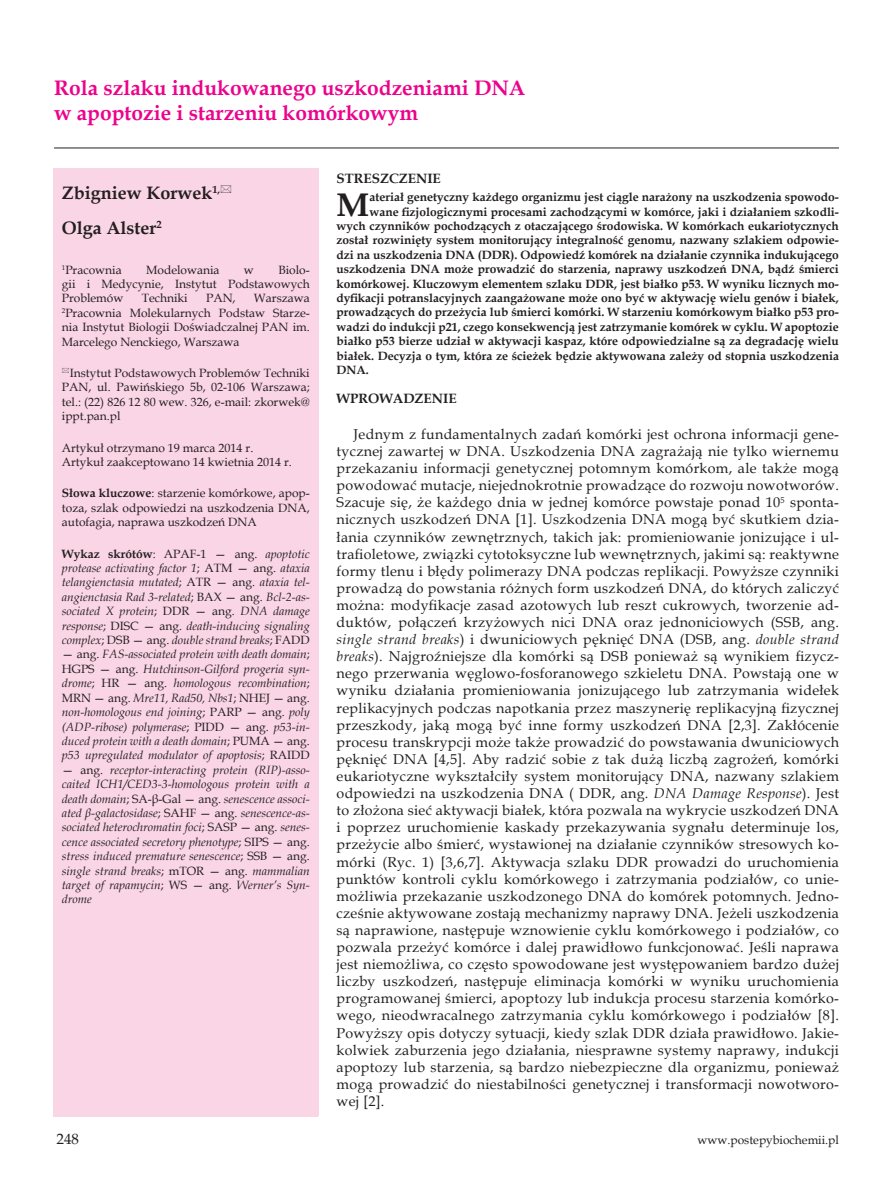
<style>
.page{position:relative;width:893px;height:1191px;background:#fff}
.page>*{position:absolute;margin:0;border:0;box-sizing:border-box;transform-origin:0 0}
.t1{font:700 32.7px "Book Antiqua";color:#231f20}
.t2{font:700 21px/25.2px "Book Antiqua";color:#ed028c}
.t3{font:700 18px/34.2px "Book Antiqua";color:#231f20}
.t4{font:15px "Book Antiqua";color:#231f20}
.t5{font:14.25px/17.1px "Book Antiqua";letter-spacing:.02em;color:#231f20;text-align:justify}
.t6{font:700 13.5px "Book Antiqua";color:#231f20}
.t7{font:italic 12px/14.4px "Book Antiqua";color:#231f20;text-align:justify}
.t8{font:700 12px "Book Antiqua";color:#231f20}
.t9{font:12px/14.4px "Book Antiqua";color:#231f20;text-align:justify}
.s1{font-weight:700}
.s2{font-weight:700;font-style:normal}
.s3{font-style:normal}
.s4{font-style:italic}
</style>
<div class="page">
<hr style="left:54px;top:148px;width:785px;height:1px;background:#231f20">
<div style="left:53px;top:168px;width:265px;height:948px;background:#fad5e5"></div>
<h2 class="t2" style="left:54px;top:75px;width:473px">Rola szlaku indukowanego uszkodzeniami DNA w apoptozie i starzeniu komórkowym</h2>
<p class="t3" style="left:62px;top:176px;width:160px">Zbigniew Korwek<sup>1,<br></sup>Olga Alster<sup>2</sup></p>
<p class="t9" style="left:62px;top:262px;width:61px"><sup>1</sup>Pracownia</p>
<p class="t9" style="left:146px;top:262px;width:75px">Modelowania</p>
<p class="t9" style="left:244px;top:262px;width:12px">w</p>
<p class="t9" style="left:62px;top:262px;width:249px;text-indent:216px">Biolo&shy;gii i Medycynie, Instytut Podstawowych Problemów</p>
<p class="t9" style="left:142px;top:291px;width:48px">Techniki</p>
<p class="t9" style="left:206px;top:291px;width:31px">PAN,</p>
<p class="t9" style="left:62px;top:291px;width:249px;text-indent:192px">Warszawa <sup>2</sup>Pracownia Molekularnych Podstaw Starze&shy;nia Instytut Biologii Doświadczalnej PAN im.<br>Marcelego Nenckiego, Warszawa</p>
<p class="t9" style="left:62px;top:365px;width:249px;text-indent:8px">Instytut Podstawowych Problemów Techniki PAN, ul. Pawińskiego 5b, 02-106 Warszawa; tel.: (22) 826 12 80 wew. 326, e-mail: zkorwek@ ippt.pan.pl</p>
<p class="t9" style="left:62px;top:440px;width:232px">Artykuł otrzymano 19 marca 2014 r.<br>Artykuł zaakceptowano 14 kwietnia 2014 r.</p>
<p class="t9" style="left:62px;top:486px;width:249px"><span class="s1">Słowa kluczowe</span>: starzenie komórkowe, apop&shy;toza, szlak odpowiedzi na uszkodzenia DNA, autofagia, naprawa uszkodzeń DNA</p>
<p class="t7" style="left:62px;top:546px;width:249px"><span class="s2">Wykaz skrótów</span><span class="s3">: APAF-1 — ang.</span> apoptotic protease activating factor 1<span class="s3">; ATM — ang.</span> ataxia telangienctasia mutated<span class="s3">; ATR — ang.</span> ataxia tel&shy;angienctasia Rad 3-related<span class="s3">; BAX — ang.</span> Bcl-2-as&shy;sociated X protein<span class="s3">; DDR — ang.</span> DNA damage response<span class="s3">; DISC — ang.</span> death-inducing signaling complex<span class="s3">; DSB — ang.</span> double strand breaks<span class="s3">; FADD</span></p>
<p class="t7" style="left:62px;top:647px;width:249px"><span class="s3">— ang.</span> FAS-associated protein with death domain<span class="s3">; HGPS — ang.</span> Hutchinson-Gilford progeria syn&shy;drome<span class="s3">; HR — ang.</span> homologous recombination<span class="s3">; MRN — ang.</span> Mre11, Rad50, Nbs1<span class="s3">; NHEJ — ang. </span>non-homologous end joining<span class="s3">; PARP — ang.</span> poly (ADP-ribose) polymerase<span class="s3">; PIDD — ang.</span> p53-in&shy;duced protein with a death domain<span class="s3">; PUMA — ang. </span>p53 upregulated modulator of apoptosis<span class="s3">; RAIDD</span></p>
<p class="t7" style="left:62px;top:762px;width:249px"><span class="s3">— ang.</span> receptor-interacting protein (RIP)-asso&shy;caited ICH1/CED3-3-homologous protein with a death domain<span class="s3">; SA-β-Gal — ang.</span> senescence associ&shy;ated β-galactosidase<span class="s3">; SAHF — ang.</span> senescence-as&shy;sociated heterochromatin foci<span class="s3">; SASP — ang.</span> senes&shy;cence associated secretory phenotype<span class="s3">; SIPS — ang. </span>stress induced premature senescence<span class="s3">; SSB — ang. </span>single strand breaks<span class="s3">; mTOR — ang.</span> mammalian target of rapamycin<span class="s3">; WS — ang.</span> Werner’s Syn&shy;drome</p>
<p class="t6" style="left:337px;top:169px;width:106px">STRESZCZENIE</p>
<h1 class="t1" style="left:337px;top:182px;width:34px">M</h1>
<p class="t8" style="left:369px;top:189px;width:471px">ateriał genetyczny każdego organizmu jest ciągle narażony na uszkodzenia spowodo-</p>
<p class="t8" style="left:369px;top:203px;width:471px">wane fizjologicznymi procesami zachodzącymi w komórce, jaki i działaniem szkodli-</p>
<p class="t8" style="left:337px;top:218px;width:504px">wych czynników pochodzących z otaczającego środowiska. W komórkach eukariotycznych</p>
<p class="t8" style="left:337px;top:232px;width:504px">został rozwinięty system monitorujący integralność genomu, nazwany szlakiem odpowie-</p>
<p class="t8" style="left:337px;top:247px;width:504px">dzi na uszkodzenia DNA (DDR). Odpowiedź komórek na działanie czynnika indukującego</p>
<p class="t8" style="left:337px;top:261px;width:504px">uszkodzenia DNA może prowadzić do starzenia, naprawy uszkodzeń DNA, bądź śmierci</p>
<p class="t8" style="left:337px;top:275px;width:504px">komórkowej. Kluczowym elementem szlaku DDR, jest białko p53. W wyniku licznych mo-</p>
<p class="t8" style="left:337px;top:290px;width:504px">dyfikacji potranslacyjnych zaangażowane może ono być w aktywację wielu genów i białek,</p>
<p class="t8" style="left:337px;top:304px;width:504px">prowadzących do przeżycia lub śmierci komórki. W starzeniu komórkowym białko p53 pro-</p>
<p class="t8" style="left:337px;top:319px;width:504px">wadzi do indukcji p21, czego konsekwencją jest zatrzymanie komórek w cyklu. W apoptozie</p>
<p class="t8" style="left:337px;top:333px;width:504px">białko p53 bierze udział w aktywacji kaspaz, które odpowiedzialne są za degradację wielu</p>
<p class="t8" style="left:337px;top:347px;width:504px">białek. Decyzja o tym, która ze ścieżek będzie aktywowana zależy od stopnia uszkodzenia</p>
<p class="t8" style="left:337px;top:362px;width:34px">DNA.</p>
<p class="t6" style="left:337px;top:389px;width:121px">WPROWADZENIE</p>
<p class="t5" style="left:337px;top:425px;width:504px;text-indent:17px">Jednym z fundamentalnych zadań komórki jest ochrona informacji gene&shy;tycznej zawartej w DNA. Uszkodzenia DNA zagrażają nie tylko wiernemu przekazaniu informacji genetycznej potomnym komórkom, ale także mogą powodować mutacje, niejednokrotnie prowadzące do rozwoju nowotworów.<br>Szacuje się, że każdego dnia w jednej komórce powstaje ponad 10<sup>5</sup> sponta&shy;nicznych uszkodzeń DNA [1]. Uszkodzenia DNA mogą być skutkiem dzia&shy;łania czynników zewnętrznych, takich jak: promieniowanie jonizujące i ul&shy;trafioletowe, związki cytotoksyczne lub wewnętrznych, jakimi są: reaktywne formy tlenu i błędy polimerazy DNA podczas replikacji. Powyższe czynniki prowadzą do powstania różnych form uszkodzeń DNA, do których zaliczyć można: modyfikacje zasad azotowych lub reszt cukrowych, tworzenie ad&shy;duktów, połączeń krzyżowych nici DNA oraz jednoniciowych (SSB, ang. <span class="s4">single strand breaks</span>) i dwuniciowych pęknięć DNA (DSB, ang. <span class="s4">double strand breaks</span>). Najgroźniejsze dla komórki są DSB ponieważ są wynikiem fizycz&shy;nego przerwania węglowo-fosforanowego szkieletu DNA. Powstają one w wyniku działania promieniowania jonizującego lub zatrzymania widełek replikacyjnych podczas napotkania przez maszynerię replikacyjną fizycznej przeszkody, jaką mogą być inne formy uszkodzeń DNA [2,3]. Zakłócenie procesu transkrypcji może także prowadzić do powstawania dwuniciowych pęknięć DNA [4,5]. Aby radzić sobie z tak dużą liczbą zagrożeń, komórki eukariotyczne wykształciły system monitorujący DNA, nazwany szlakiem odpowiedzi na uszkodzenia DNA ( DDR, ang. <span class="s4">DNA Damage Response</span>). Jest to złożona sieć aktywacji białek, która pozwala na wykrycie uszkodzeń DNA i poprzez uruchomienie kaskady przekazywania sygnału determinuje los, przeżycie albo śmierć, wystawionej na działanie czynników stresowych ko&shy;mórki (Ryc. 1) [3,6,7]. Aktywacja szlaku DDR prowadzi do uruchomienia punktów kontroli cyklu komórkowego i zatrzymania podziałów, co unie&shy;możliwia przekazanie uszkodzonego DNA do komórek potomnych. Jedno&shy;cześnie aktywowane zostają mechanizmy naprawy DNA. Jeżeli uszkodzenia są naprawione, następuje wznowienie cyklu komórkowego i podziałów, co pozwala przeżyć komórce i dalej prawidłowo funkcjonować. Jeśli naprawa jest niemożliwa, co często spowodowane jest występowaniem bardzo dużej liczby uszkodzeń, następuje eliminacja komórki w wyniku uruchomienia programowanej śmierci, apoptozy lub indukcja procesu starzenia komórko&shy;wego, nieodwracalnego zatrzymania cyklu komórkowego i podziałów [8].<br>Powyższy opis dotyczy sytuacji, kiedy szlak DDR działa prawidłowo. Jakie&shy;kolwiek zaburzenia jego działania, niesprawne systemy naprawy, indukcji apoptozy lub starzenia, są bardzo niebezpieczne dla organizmu, ponieważ mogą prowadzić do niestabilności genetycznej i transformacji nowotworo&shy;wej [2].</p>
<p class="t4" style="left:57px;top:1128px;width:24px">248</p>
<p class="t9" style="left:697px;top:1132px;width:143px">www.postepybiochemii.pl</p>
</div>
